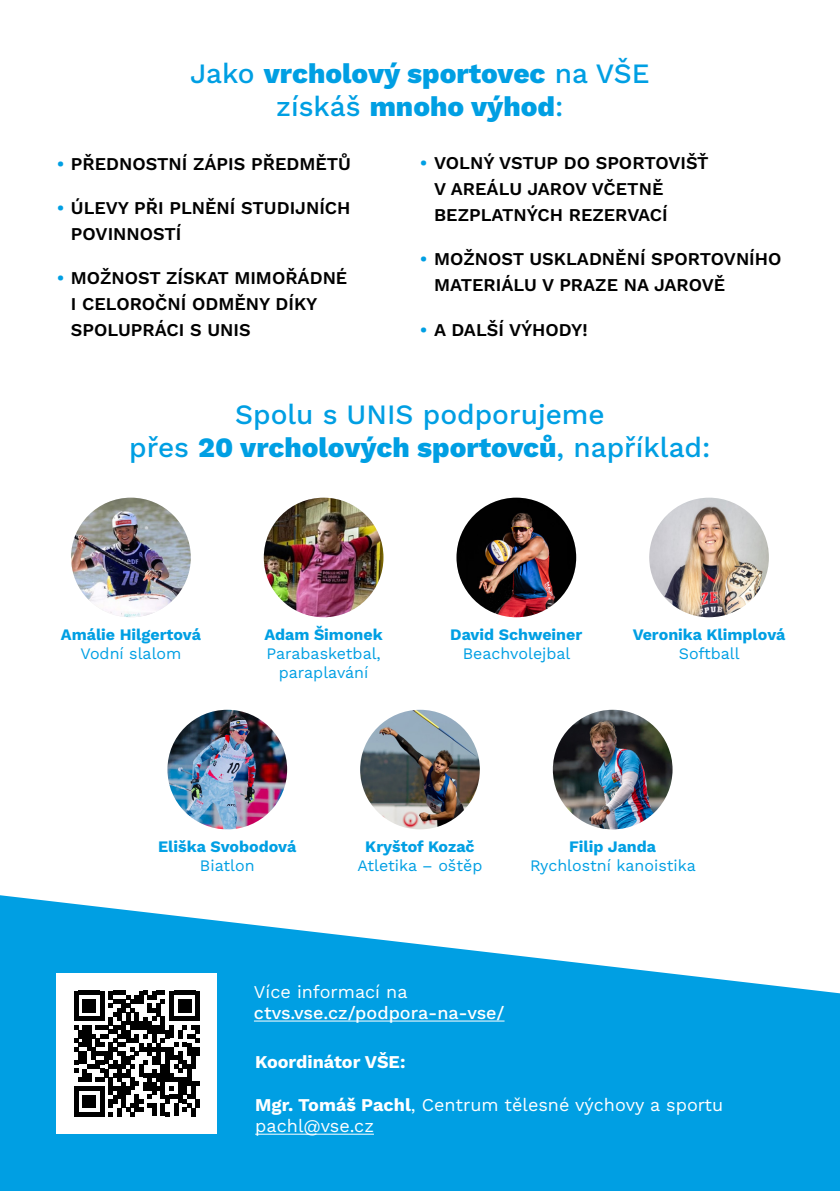
<style>
.page{position:relative;width:840px;height:1191px;background:#fff}
.page>*{position:absolute;margin:0;border:0;box-sizing:border-box;transform-origin:0 0}
.t1{font:500 28px/33.6px "Work Sans";color:#009fe3;text-align:center}
.t2{font:800 28px/33.6px "Work Sans";color:#009fe3;text-align:center}
.t3{font:600 18px/26px "Work Sans";color:#000}
.t4{font:18px/21.6px "Work Sans";color:#fff}
.t5{font:500 18px "Work Sans";color:#fff}
.t6{font:700 18px "Work Sans";color:#fff}
.t7{font:16px/19.2px "Work Sans";color:#009fe3;text-align:center}
.t8{font:700 16px "Work Sans";color:#009fe3}
.s1{font-weight:500}
.s2{color:#009fe3}
.s3{font-weight:800}
.s4{font-weight:700}
</style>
<div class="page">
<svg style="left:0;top:895px;width:839px;height:296px;fill:#009fe3"></svg>
<hr style="left:255px;top:1133px;width:119px;height:1px;background:#fff">
<hr style="left:254px;top:1020px;width:250px;height:1px;background:#fff">
<div style="left:57px;top:973px;width:160px;height:160px;background:#fff"></div>
<svg style="left:74px;top:990px;width:126px;height:126px"></svg>
<div style="left:195px;top:1099px;width:5px;height:8px;background:#000"></div>
<img style="left:71px;top:497px;width:120px;height:120px;border-radius:60px">
<img style="left:167px;top:710px;width:120px;height:119px;border-radius:60px">
<img style="left:263px;top:497px;width:120px;height:120px;border-radius:60px">
<img style="left:360px;top:710px;width:119px;height:119px;border-radius:60px">
<img style="left:456px;top:497px;width:120px;height:120px;border-radius:60px">
<img style="left:552px;top:710px;width:120px;height:119px;border-radius:60px">
<img style="left:648px;top:497px;width:120px;height:120px;border-radius:60px">
<h1 class="t2" style="left:190px;top:55px;width:460px"><span class="s1">Jako</span> vrcholový sportovec <span class="s1">na VŠE získáš</span> mnoho výhod<span class="s1">:</span></h1>
<p class="t3" style="left:57px;top:150px;width:295px"><span class="s2">•</span> PŘEDNOSTNÍ ZÁPIS PŘEDMĚTŮ</p>
<p class="t3" style="left:71px;top:194px;width:281px;text-indent:-14px"><span class="s2">•</span> ÚLEVY PŘI PLNĚNÍ STUDIJNÍCH<br>POVINNOSTÍ</p>
<p class="t3" style="left:71px;top:264px;width:278px;text-indent:-14px"><span class="s2">•</span> MOŽNOST ZÍSKAT MIMOŘÁDNÉ<br>I CELOROČNÍ ODMĚNY DÍKY<br>SPOLUPRÁCI S UNIS</p>
<p class="t3" style="left:434px;top:150px;width:276px;text-indent:-14px"><span class="s2">•</span> VOLNÝ VSTUP DO SPORTOVIŠŤ<br>V AREÁLU JAROV VČETNĚ<br>BEZPLATNÝCH REZERVACÍ</p>
<p class="t3" style="left:434px;top:246px;width:349px;text-indent:-14px"><span class="s2">•</span> MOŽNOST USKLADNĚNÍ SPORTOVNÍHO<br>MATERIÁLU V PRAZE NA JAROVĚ</p>
<p class="t3" style="left:420px;top:316px;width:169px"><span class="s2">•</span> A DALŠÍ VÝHODY!</p>
<h1 class="t1" style="left:129px;top:396px;width:582px">Spolu s UNIS podporujeme<br>přes <span class="s3">20 vrcholových sportovců</span>, například:</h1>
<p class="t8" style="left:61px;top:622px;width:142px">Amálie Hilgertová</p>
<p class="t7" style="left:80px;top:643px;width:103px">Vodní slalom</p>
<p class="t8" style="left:264px;top:622px;width:120px">Adam Šimonek</p>
<p class="t7" style="left:266px;top:643px;width:116px">Parabasketbal, paraplavání</p>
<p class="t8" style="left:450px;top:622px;width:133px">David Schweiner</p>
<p class="t7" style="left:462px;top:643px;width:109px">Beachvolejbal</p>
<p class="t8" style="left:632px;top:622px;width:154px">Veronika Klimplová</p>
<p class="t7" style="left:678px;top:643px;width:62px">Softball</p>
<p class="t8" style="left:158px;top:834px;width:139px">Eliška Svobodová</p>
<p class="t7" style="left:200px;top:855px;width:56px">Biatlon</p>
<p class="t8" style="left:365px;top:834px;width:111px">Kryštof Kozač</p>
<p class="t7" style="left:357px;top:855px;width:126px">Atletika – oštěp</p>
<p class="t8" style="left:569px;top:834px;width:88px">Filip Janda</p>
<p class="t7" style="left:529px;top:855px;width:167px">Rychlostní kanoistika</p>
<p class="t4" style="left:254px;top:980px;width:155px">Více informací na</p>
<p class="t5" style="left:254px;top:999px;width:252px">ctvs.vse.cz/podpora-na-vse/</p>
<p class="t6" style="left:255px;top:1047px;width:152px">Koordinátor VŠE:</p>
<p class="t4" style="left:255px;top:1093px;width:469px"><span class="s4">Mgr. Tomáš Pachl</span>, Centrum tělesné výchovy a sportu pachl@vse.cz</p>
</div>
